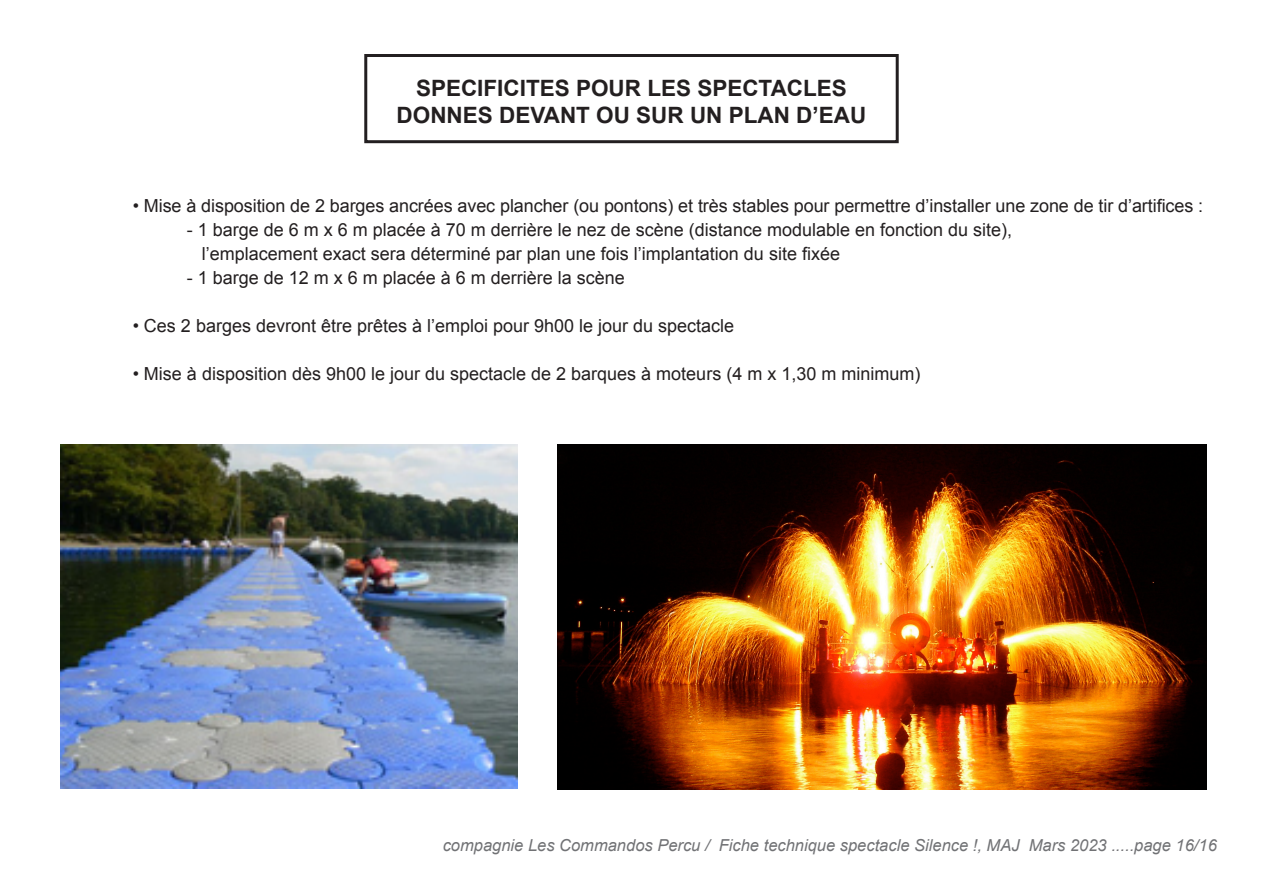
<style>
.page{position:relative;width:1263px;height:893px;background:#fff}
.page>*{position:absolute;margin:0;border:0;box-sizing:border-box;transform-origin:0 0}
.Titres_haut_de_page{font:700 22.5px/27px "Arial";color:#231f20;text-align:center}
.Paragraphe_FT{font:18px "Arial";color:#231f20}
.t1{font:italic 16.5px "Arial";color:#717275}
</style>
<div class="page">
<div style="left:364px;top:54px;width:535px;height:89px;border:3px solid #231f20"></div>
<img style="left:60px;top:445px;width:458px;height:343px">
<img style="left:557px;top:445px;width:649px;height:344px">
<p class="Titres_haut_de_page" style="left:397px;top:75px;width:471px">SPECIFICITES POUR LES SPECTACLES<br>DONNES DEVANT OU SUR UN PLAN D’EAU</p>
<p class="Paragraphe_FT" style="left:133px;top:194px;width:1072px">• Mise à disposition de 2 barges ancrées avec plancher (ou pontons) et très stables pour permettre d’installer une zone de tir d’artifices :</p>
<p class="Paragraphe_FT" style="left:187px;top:218px;width:827px">- 1 barge de 6 m x 6 m placée à 70 m derrière le nez de scène (distance modulable en fonction du site),</p>
<p class="Paragraphe_FT" style="left:202px;top:242px;width:640px">l’emplacement exact sera déterminé par plan une fois l’implantation du site fixée</p>
<p class="Paragraphe_FT" style="left:187px;top:266px;width:440px">- 1 barge de 12 m x 6 m placée à 6 m derrière la scène</p>
<p class="Paragraphe_FT" style="left:133px;top:314px;width:603px">• Ces 2 barges devront être prêtes à l’emploi pour 9h00 le jour du spectacle</p>
<p class="Paragraphe_FT" style="left:133px;top:362px;width:789px">• Mise à disposition dès 9h00 le jour du spectacle de 2 barques à moteurs (4 m x 1,30 m minimum)</p>
<p class="t1" style="left:443px;top:834px;width:776px">compagnie Les Commandos Percu / Fiche technique spectacle Silence !, MAJ Mars 2023 .....page 16/16</p>
</div>
